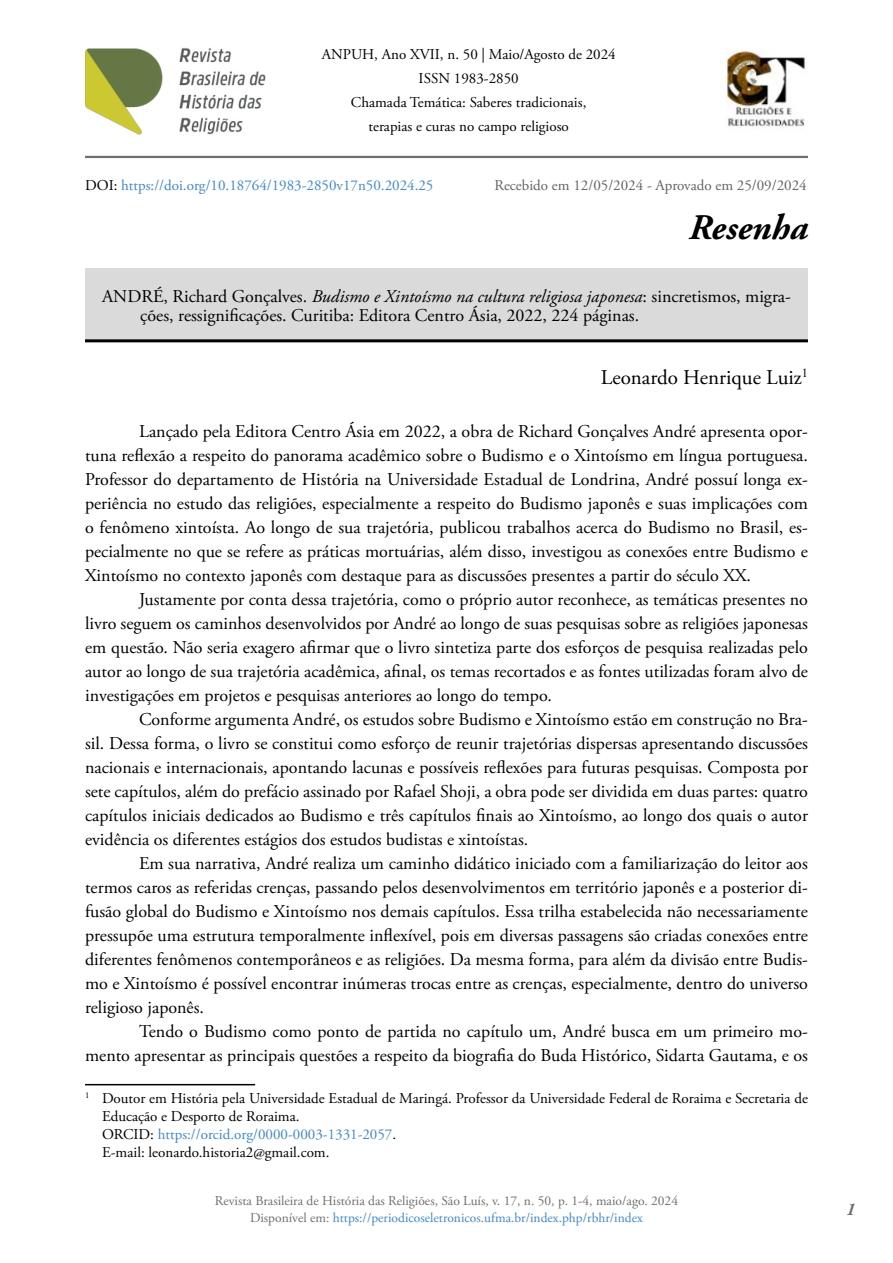
<style>
.page{position:relative;width:893px;height:1263px;background:#fff}
.page>*{position:absolute;margin:0;border:0;box-sizing:border-box;transform-origin:0 0}
.t1{font:italic 700 36px "Adobe Garamond Pro";color:#000}
.t2{font:21px "Adobe Garamond Pro";color:#000}
.t3{font:18px/24px "Adobe Garamond Pro";color:#000;text-align:justify}
.t4{font:italic 700 18px "Adobe Garamond Pro";color:#706f6f}
.t5{font:15px/24px "Adobe Garamond Pro";color:#000;text-align:center}
.t6{font:15px "Adobe Garamond Pro";color:#4088c8}
.t7{font:15px "Adobe Garamond Pro";color:#646363}
.t8{font:13.5px/16.5px "Adobe Garamond Pro";color:#706f6f;text-align:center}
.s1{color:#000}
.s2{font-style:italic}
.s3{color:#4088c8}
</style>
<div class="page">
<hr style="left:85px;top:156px;width:723px;height:2px;background:#706f6f">
<img style="left:725px;top:50px;width:80px;height:78px">
<img style="left:85px;top:48px;width:181px;height:87px">
<div style="left:85px;top:269px;width:723px;height:72px;background:#dadada"></div>
<hr style="left:85px;top:339px;width:723px;height:3px;background:#000">
<hr style="left:85px;top:1084px;width:170px;height:1px;background:#000">
<p class="t5" style="left:322px;top:43px;width:295px">ANPUH, Ano XVII, n. 50 | Maio/Agosto de 2024<br>ISSN 1983-2850<br>Chamada Temática: Saberes tradicionais,<br>terapias e curas no campo religioso</p>
<p class="t6" style="left:85px;top:177px;width:350px"><span class="s1">DOI:</span> https://doi.org/10.18764/1983-2850v17n50.2024.25</p>
<p class="t7" style="left:495px;top:176px;width:314px">Recebido em 12/05/2024 - Aprovado em 25/09/2024</p>
<h1 class="t1" style="left:689px;top:207px;width:120px">Resenha</h1>
<p class="t3" style="left:140px;top:287px;width:652px;line-height:19.5px;text-indent:-38px">ANDRÉ, Richard Gonçalves. <span class="s2">Budismo e Xintoísmo na cultura religiosa japonesa</span>: sincretismos, migra&shy;ções, ressignificações. Curitiba: Editora Centro Ásia, 2022, 224 páginas.</p>
<p class="t2" style="left:601px;top:365px;width:209px">Leonardo Henrique Luiz<sup>1</sup></p>
<p class="t3" style="left:85px;top:420px;width:724px;text-indent:54px">Lançado pela Editora Centro Ásia em 2022, a obra de Richard Gonçalves André apresenta opor&shy;tuna reflexão a respeito do panorama acadêmico sobre o Budismo e o Xintoísmo em língua portuguesa.<br>Professor do departamento de História na Universidade Estadual de Londrina, André possuí longa ex&shy;periência no estudo das religiões, especialmente a respeito do Budismo japonês e suas implicações com o fenômeno xintoísta. Ao longo de sua trajetória, publicou trabalhos acerca do Budismo no Brasil, es&shy;pecialmente no que se refere as práticas mortuárias, além disso, investigou as conexões entre Budismo e Xintoísmo no contexto japonês com destaque para as discussões presentes a partir do século XX.</p>
<p class="t3" style="left:85px;top:588px;width:724px;text-indent:54px">Justamente por conta dessa trajetória, como o próprio autor reconhece, as temáticas presentes no livro seguem os caminhos desenvolvidos por André ao longo de suas pesquisas sobre as religiões japonesas em questão. Não seria exagero afirmar que o livro sintetiza parte dos esforços de pesquisa realizadas pelo autor ao longo de sua trajetória acadêmica, afinal, os temas recortados e as fontes utilizadas foram alvo de investigações em projetos e pesquisas anteriores ao longo do tempo.</p>
<p class="t3" style="left:85px;top:708px;width:724px;text-indent:54px">Conforme argumenta André, os estudos sobre Budismo e Xintoísmo estão em construção no Bra&shy;sil. Dessa forma, o livro se constitui como esforço de reunir trajetórias dispersas apresentando discussões nacionais e internacionais, apontando lacunas e possíveis reflexões para futuras pesquisas. Composta por sete capítulos, além do prefácio assinado por Rafael Shoji, a obra pode ser dividida em duas partes: quatro capítulos iniciais dedicados ao Budismo e três capítulos finais ao Xintoísmo, ao longo dos quais o autor evidência os diferentes estágios dos estudos budistas e xintoístas.</p>
<p class="t3" style="left:85px;top:852px;width:724px;text-indent:54px">Em sua narrativa, André realiza um caminho didático iniciado com a familiarização do leitor aos termos caros as referidas crenças, passando pelos desenvolvimentos em território japonês e a posterior di&shy;fusão global do Budismo e Xintoísmo nos demais capítulos. Essa trilha estabelecida não necessariamente pressupõe uma estrutura temporalmente inflexível, pois em diversas passagens são criadas conexões entre diferentes fenômenos contemporâneos e as religiões. Da mesma forma, para além da divisão entre Budis&shy;mo e Xintoísmo é possível encontrar inúmeras trocas entre as crenças, especialmente, dentro do universo religioso japonês.</p>
<p class="t3" style="left:85px;top:1020px;width:724px;text-align:right">Tendo o Budismo como ponto de partida no capítulo um, André busca em um primeiro mo-<br>mento apresentar as principais questões a respeito da biografia do Buda Histórico, Sidarta Gautama, e os</p>
<p class="t5" style="left:102px;top:1089px;width:707px;line-height:18px;text-align:left;text-indent:-17px"><sup>1</sup> Doutor em História pela Universidade Estadual de Maringá. Professor da Universidade Federal de Roraima e Secretaria de Educação e Desporto de Roraima.<br>ORCID: <span class="s3">https://orcid.org/0000-0003-1331-2057</span>.<br>E-mail: leonardo.historia2@gmail.com.</p>
<p class="t8" style="left:215px;top:1193px;width:465px">Revista Brasileira de História das Religiões, São Luís, v. 17, n. 50, p. 1-4, maio/ago. 2024<br>Disponível em: <span class="s3">https://periodicoseletronicos.ufma.br/index.php/rbhr/index</span></p>
<p class="t4" style="left:846px;top:1199px;width:11px">1</p>
</div>
